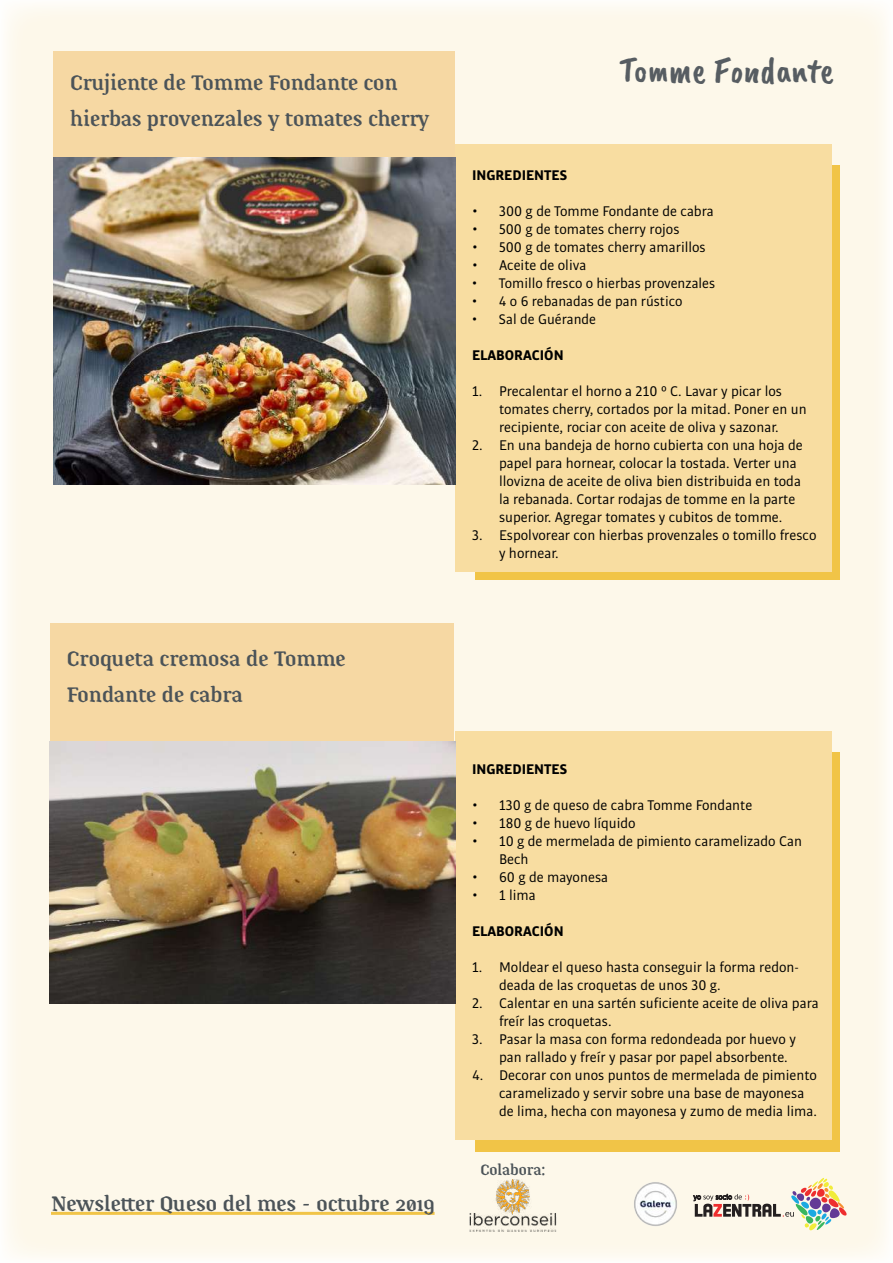
<style>
.page{position:relative;width:893px;height:1263px;background:#fdf8ea}
.page>*{position:absolute;margin:0;border:0;box-sizing:border-box;transform-origin:0 0}
.t1{font:36px "Caveat Brush";color:#575d62}
.t2{font:21px/36px "Fosco";color:#4b5358}
.t3{font:15px/18px "Bulo";color:#000}
.t4{font:700 15px "Bulo";color:#000}
.t5{font:15px "Fosco";color:#4b5358}
.t6{font:14.85px "Bulo";color:#000}
</style>
<div class="page">
<div style="left:475px;top:166px;width:365px;height:414px;background:#f1c447"></div>
<div style="left:475px;top:752px;width:365px;height:400px;background:#f1c447"></div>
<div style="left:53px;top:51px;width:402px;height:122px;background:#f6d8a3"></div>
<div style="left:455px;top:144px;width:377px;height:427px;background:#f8dda1"></div>
<div style="left:455px;top:731px;width:377px;height:409px;background:#f8dda1"></div>
<img style="left:53px;top:157px;width:402px;height:328px">
<div style="left:50px;top:623px;width:404px;height:122px;background:#f6d8a3"></div>
<img style="left:50px;top:742px;width:405px;height:262px">
<svg style="left:693px;top:1178px;width:154px;height:52px"></svg>
<img style="left:634px;top:1182px;width:43px;height:44px">
<hr style="left:51px;top:1212px;width:384px;height:3px;background:#f1c447">
<img style="left:469px;top:1180px;width:88px;height:52px">
<h2 class="t2" style="left:70px;top:63px;width:361px">Crujiente de Tomme Fondante con hierbas provenzales y tomates cherry</h2>
<h2 class="t2" style="left:67px;top:639px;width:280px">Croqueta cremosa de Tomme<br>Fondante de cabra</h2>
<h2 class="t2" style="left:51px;top:1184px;width:385px">Newsletter Queso del mes - octubre 2019</h2>
<h1 class="t1" style="left:619px;top:49px;width:216px">Tomme Fondante</h1>
<p class="t4" style="left:472px;top:165px;width:97px">INGREDIENTES</p>
<p class="t3" style="left:472px;top:202px;width:243px">• 300 g de Tomme Fondante de cabra</p>
<p class="t3" style="left:472px;top:220px;width:209px">• 500 g de tomates cherry rojos</p>
<p class="t3" style="left:472px;top:238px;width:235px">• 500 g de tomates cherry amarillos</p>
<p class="t3" style="left:472px;top:256px;width:116px">• Aceite de oliva</p>
<p class="t6" style="left:472px;top:274px;width:245px">• Tomillo fresco o hierbas provenzales</p>
<p class="t6" style="left:472px;top:292px;width:212px">• 4 o 6 rebanadas de pan rústico</p>
<p class="t6" style="left:472px;top:310px;width:126px">• Sal de Guérande</p>
<p class="t4" style="left:472px;top:345px;width:93px">ELABORACIÓN</p>
<p class="t3" style="left:499px;top:382px;width:309px;text-indent:-27px">1. Precalentar el horno a 210 ° C. Lavar y picar los tomates cherry, cortados por la mitad. Poner en un recipiente, rociar con aceite de oliva y sazonar.</p>
<p class="t3" style="left:499px;top:436px;width:305px;text-indent:-27px">2. En una bandeja de horno cubierta con una hoja de papel para hornear, colocar la tostada. Verter una llovizna de aceite de oliva bien distribuida en toda la rebanada. Cortar rodajas de tomme en la parte superior. Agregar tomates y cubitos de tomme.</p>
<p class="t3" style="left:499px;top:526px;width:319px;text-indent:-27px">3. Espolvorear con hierbas provenzales o tomillo fresco y hornear.</p>
<p class="t4" style="left:472px;top:759px;width:97px">INGREDIENTES</p>
<p class="t3" style="left:472px;top:796px;width:282px">• 130 g de queso de cabra Tomme Fondante</p>
<p class="t3" style="left:472px;top:814px;width:165px">• 180 g de huevo líquido</p>
<p class="t3" style="left:499px;top:832px;width:304px;text-indent:-27px">• 10 g de mermelada de pimiento caramelizado Can<br>Bech</p>
<p class="t3" style="left:472px;top:868px;width:138px">• 60 g de mayonesa</p>
<p class="t3" style="left:472px;top:886px;width:65px">• 1 lima</p>
<p class="t4" style="left:472px;top:921px;width:93px">ELABORACIÓN</p>
<p class="t3" style="left:499px;top:958px;width:301px;text-indent:-27px">1. Moldear el queso hasta conseguir la forma redon&shy;deada de las croquetas de unos 30 g.</p>
<p class="t3" style="left:499px;top:994px;width:321px;text-indent:-27px">2. Calentar en una sartén suficiente aceite de oliva para freír las croquetas.</p>
<p class="t3" style="left:499px;top:1030px;width:298px;text-indent:-27px">3. Pasar la masa con forma redondeada por huevo y pan rallado y freír y pasar por papel absorbente.</p>
<p class="t3" style="left:499px;top:1066px;width:320px;text-indent:-27px">4. Decorar con unos puntos de mermelada de pimiento caramelizado y servir sobre una base de mayonesa de lima, hecha con mayonesa y zumo de media lima.</p>
<p class="t5" style="left:480px;top:1158px;width:66px">Colabora:</p>
</div>
